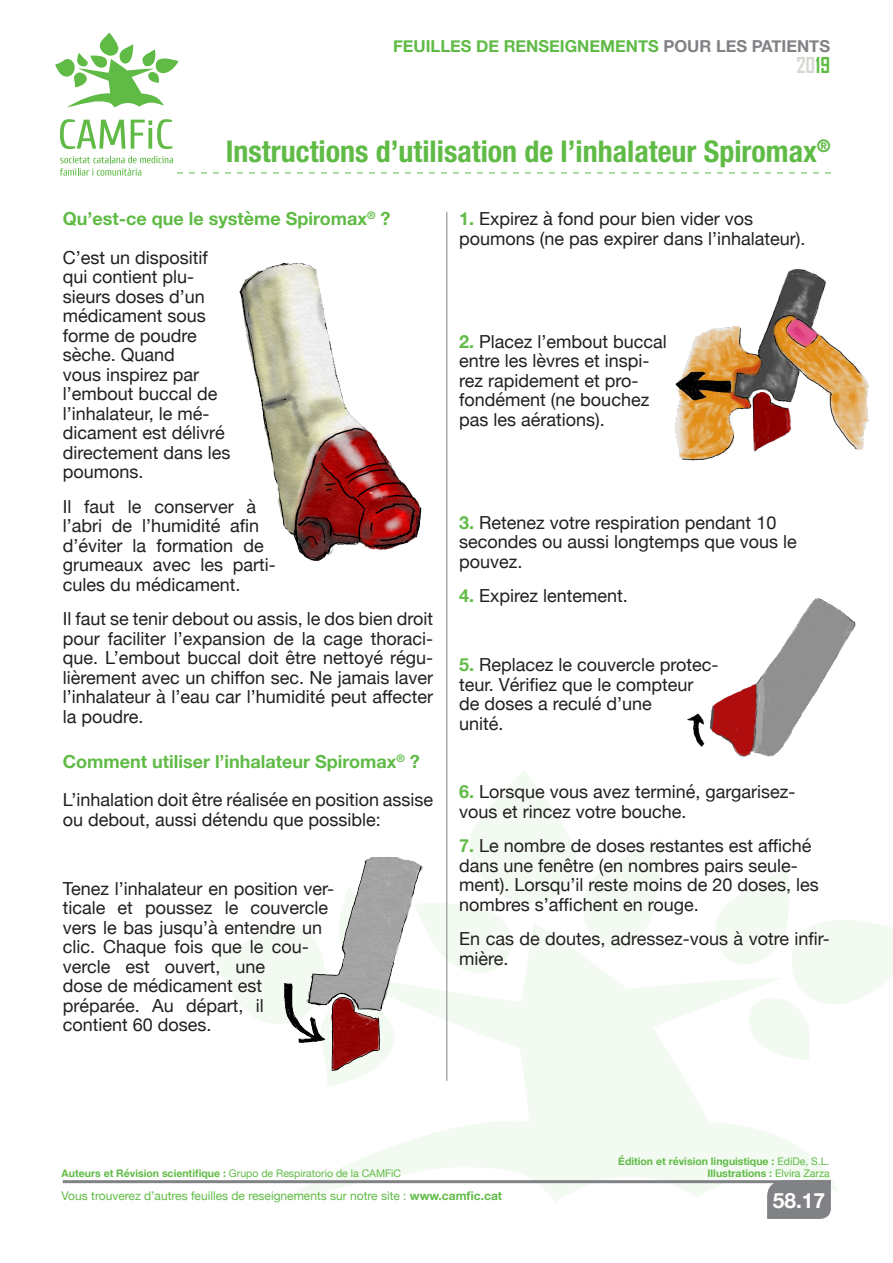
<style>
.page{position:relative;width:893px;height:1263px;background:#fff}
.page>*{position:absolute;margin:0;border:0;box-sizing:border-box;transform-origin:0 0}
.Titulo_3_o_mas_linea{font:700 condensed 30px "Helvetica Neue LT Std";color:#60bb46}
.t1{font:700 21px "Helvetica Neue";color:#fff}
.t2{font:700 21px "Agency FB";color:#d7d7d4}
.Galerada{font:18px/19.5px "Helvetica Neue";color:#231f20}
.Galerada_con_numeros{font:18px/19.5px "Helvetica Neue";color:#231f20}
.Titulillo{font:700 18px "Helvetica Neue";color:#60bb46}
.t3{font:700 16.5px "Helvetica Neue";color:#60bb46}
.t4{font:12px "Helvetica Neue";color:#60bb46}
.t5{font:700 10.5px "Helvetica Neue";color:#60bb46}
.s1{color:#808285}
.s2{color:#60bb46}
.s3{font-weight:700;color:#60bb46}
.s4{font-weight:400}
.s5{font-weight:700}
</style>
<div class="page">
<svg style="left:281px;top:979px;width:557px;height:223px;fill:#f3faf1"></svg>
<svg style="left:212px;top:924px;width:189px;height:163px"></svg>
<svg style="left:430px;top:770px;width:232px;height:209px"></svg>
<svg style="left:715px;top:868px;width:178px;height:192px"></svg>
<hr style="left:63px;top:1180px;width:768px;height:3px;background:#808285">
<div style="left:767px;top:1180px;width:64px;height:39px;background:#808285"></div>
<svg style="left:55px;top:33px;width:124px;height:74px"></svg>
<svg style="left:60px;top:156px;width:771px;height:20px"></svg>
<svg style="left:60px;top:119px;width:65px;height:30px"></svg>
<svg style="left:131px;top:119px;width:41px;height:30px"></svg>
<hr style="left:446px;top:212px;width:1px;height:869px;background:#808285">
<img style="left:239px;top:263px;width:183px;height:298px">
<img style="left:278px;top:858px;width:152px;height:218px">
<img style="left:674px;top:269px;width:196px;height:192px">
<img style="left:687px;top:598px;width:169px;height:159px">
<p class="t3" style="left:393px;top:33px;width:438px">FEUILLES DE RENSEIGNEMENTS <span class="s1">POUR LES PATIENTS</span></p>
<p class="t2" style="left:796px;top:52px;width:35px">20<span class="s2">19</span></p>
<p class="Titulo_3_o_mas_linea" style="left:226px;top:133px;width:606px">Instructions d’utilisation de l’inhalateur Spiromax<sup>®</sup></p>
<p class="Titulillo" style="left:63px;top:205px;width:329px">Qu’est-ce que le système Spiromax<sup>®</sup> ?</p>
<p class="Galerada" style="left:63px;top:249px;width:169px">C’est un dispositif qui contient plu&shy;sieurs doses d’un médicament sous forme de poudre sèche. Quand<br>vous inspirez par l’embout buccal de l’inhalateur, le mé&shy;dicament est délivré directement dans les poumons.</p>
<p class="Galerada" style="left:63px;top:497px;width:215px">Il faut le conserver à l’abri de l’humidité afin d’éviter la formation de grumeaux avec les parti&shy;cules du médicament.</p>
<p class="Galerada" style="left:63px;top:610px;width:372px;text-align:justify">Il faut se tenir debout ou assis, le dos bien droit pour faciliter l’expansion de la cage thoraci&shy;que. L’embout buccal doit être nettoyé régu&shy;lièrement avec un chiffon sec. Ne jamais laver l’inhalateur à l’eau car l’humidité peut affecter la poudre.</p>
<p class="Titulillo" style="left:63px;top:747px;width:359px">Comment utiliser l’inhalateur Spiromax<sup>®</sup> ?</p>
<p class="Galerada" style="left:63px;top:791px;width:372px">L’inhalation doit être réalisée en position assise ou debout, aussi détendu que possible:</p>
<p class="Galerada" style="left:63px;top:879px;width:273px">Tenez l’inhalateur en position ver&shy;ticale et poussez le couvercle vers le bas jusqu’à entendre un clic. Chaque fois que le cou&shy;vercle est ouvert, une<br>dose de médicament est préparée. Au départ, il<br>contient 60 doses.</p>
<p class="Galerada_con_numeros" style="left:459px;top:210px;width:348px"><span class="s3">1.</span> Expirez à fond pour bien vider vos poumons (ne pas expirer dans l’inhalateur).</p>
<p class="Galerada_con_numeros" style="left:459px;top:333px;width:209px"><span class="s3">2.</span> Placez l’embout buccal entre les lèvres et inspi&shy;rez rapidement et pro&shy;fondément (ne bouchez pas les aérations).</p>
<p class="Galerada_con_numeros" style="left:459px;top:514px;width:339px"><span class="s3">3.</span> Retenez votre respiration pendant 10 secondes ou aussi longtemps que vous le pouvez.</p>
<p class="Galerada_con_numeros" style="left:459px;top:587px;width:170px"><span class="s3">4.</span> Expirez lentement.</p>
<p class="Galerada_con_numeros" style="left:459px;top:656px;width:261px"><span class="s3">5.</span> Replacez le couvercle protec&shy;teur. Vérifiez que le compteur<br>de doses a reculé d’une<br>unité.</p>
<p class="Galerada_con_numeros" style="left:459px;top:783px;width:338px"><span class="s3">6.</span> Lorsque vous avez terminé, gargarisez&shy;vous et rincez votre bouche.</p>
<p class="Galerada_con_numeros" style="left:459px;top:837px;width:361px"><span class="s3">7.</span> Le nombre de doses restantes est affiché dans une fenêtre (en nombres pairs seule&shy;ment). Lorsqu’il reste moins de 20 doses, les nombres s’affichent en rouge.</p>
<p class="Galerada" style="left:459px;top:930px;width:372px">En cas de doutes, adressez-vous à votre infir&shy;mière.</p>
<p class="t5" style="left:62px;top:1165px;width:341px">Auteurs et Révision scientifique : <span class="s4">Grupo de Respiratorio de la CAMFiC</span></p>
<p class="t4" style="left:62px;top:1187px;width:442px">Vous trouverez d’autres feuilles de reseignements sur notre site : <span class="s5">www.camfic.cat</span></p>
<p class="t5" style="left:618px;top:1153px;width:213px">Édition et révision linguistique : <span class="s4">EdiDe, S.L.</span></p>
<p class="t5" style="left:707px;top:1165px;width:124px">Illustrations : <span class="s4">Elvira Zarza</span></p>
<p class="t1" style="left:773px;top:1183px;width:54px">58.17</p>
</div>
